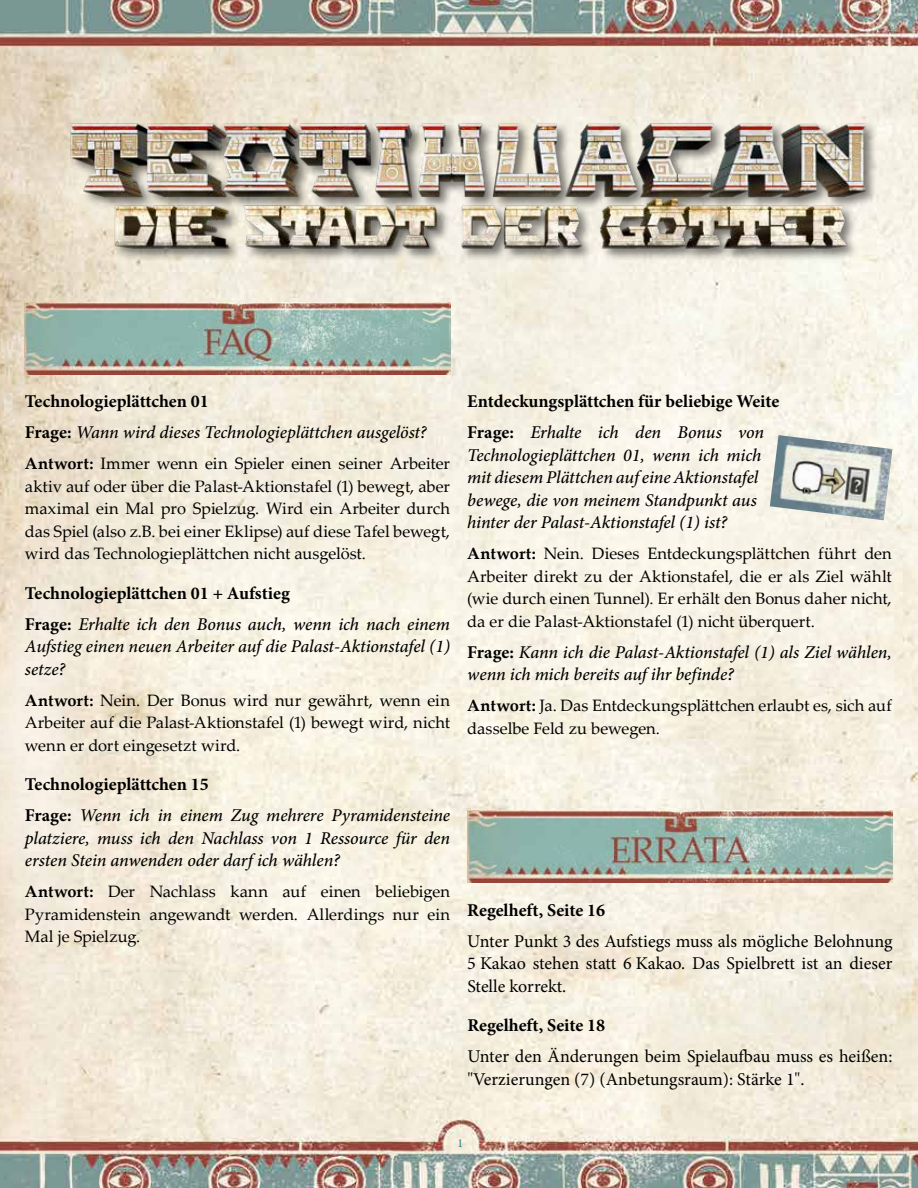
<style>
.page{position:relative;width:918px;height:1188px;background:#fff}
.page>*{position:absolute;margin:0;border:0;box-sizing:border-box;transform-origin:0 0}
.t1{font:italic 500 18px/22.5px "Minion Pro";letter-spacing:-.005em;color:#000}
.t2{font:18px/22.5px "Minion Pro";color:#000;text-align:justify}
.t3{font:700 18px/31px "Minion Pro";color:#000}
.t4{font:16.5px/22.5px "Palatino Linotype";letter-spacing:-.005em;color:#000;text-align:justify}
.t5{font:12px "Minion Pro";color:#2b7d7a}
.s1{font-weight:700;font-style:normal}
.s2{font-weight:700}
.s3{font-weight:500;font-style:italic}
</style>
<div class="page">
<img style="left:0;top:0;width:918px;height:1188px">
<img style="left:467px;top:811px;width:425px;height:72px">
<img style="left:26px;top:103px;width:892px;height:176px">
<img style="left:25px;top:303px;width:425px;height:72px">
<img style="left:770px;top:435px;width:122px;height:85px">
<p class="t1" style="left:25px;top:386px;width:403px;line-height:31px"><span class="s1">Technologieplättchen 01<br>Frage:</span> Wann wird dieses Technologieplättchen ausgelöst?</p>
<p class="t4" style="left:25px;top:452px;width:427px"><span class="s2">Antwort:</span> Immer wenn ein Spieler einen seiner Arbeiter aktiv auf oder über die Palast-Aktionstafel (1) bewegt, aber maximal ein Mal pro Spielzug. Wird ein Arbeiter durch das Spiel (also z.B. bei einer Eklipse) auf diese Tafel bewegt, wird das Technologieplättchen nicht ausgelöst.</p>
<p class="t1" style="left:25px;top:577px;width:427px;line-height:31px"><span class="s1">Technologieplättchen 01 + Aufstieg<br>Frage:</span> Erhalte ich den Bonus auch, wenn ich nach einem</p>
<p class="t1" style="left:25px;top:635px;width:427px">Aufstieg einen neuen Arbeiter auf die Palast-Aktionstafel (1) setze?</p>
<p class="t4" style="left:25px;top:688px;width:427px"><span class="s2">Antwort:</span> Nein. Der Bonus wird nur gewährt, wenn ein Arbeiter auf die Palast-Aktionstafel (1) bewegt wird, nicht wenn er dort eingesetzt wird.</p>
<p class="t1" style="left:25px;top:769px;width:427px;line-height:31px"><span class="s1">Technologieplättchen 15<br>Frage:</span> Wenn ich in einem Zug mehrere Pyramidensteine</p>
<p class="t1" style="left:25px;top:827px;width:427px">platziere, muss ich den Nachlass von 1 Ressource für den ersten Stein anwenden oder darf ich wählen?</p>
<p class="t4" style="left:25px;top:880px;width:427px"><span class="s2">Antwort:</span> Der Nachlass kann auf einen beliebigen Pyramidenstein angewandt werden. Allerdings nur ein Mal je Spielzug.</p>
<p class="t3" style="left:467px;top:386px;width:313px">Entdeckungsplättchen für beliebige Weite<br>Frage: <span class="s3">Erhalte ich den Bonus von</span></p>
<p class="t1" style="left:467px;top:444px;width:296px">Technologieplättchen 01, wenn ich mich mit diesem Plättchen auf eine Aktionstafel bewege, die von meinem Standpunkt aus hinter der Palast-Aktionstafel (1) ist?</p>
<p class="t4" style="left:467px;top:542px;width:426px"><span class="s2">Antwort:</span> Nein. Dieses Entdeckungsplättchen führt den Arbeiter direkt zu der Aktionstafel, die er als Ziel wählt (wie durch einen Tunnel). Er erhält den Bonus daher nicht, da er die Palast-Aktionstafel (1) nicht überquert.</p>
<p class="t1" style="left:467px;top:641px;width:426px"><span class="s1">Frage:</span> Kann ich die Palast-Aktionstafel (1) als Ziel wählen, wenn ich mich bereits auf ihr befinde?</p>
<p class="t4" style="left:467px;top:694px;width:426px"><span class="s2">Antwort:</span> Ja. Das Entdeckungsplättchen erlaubt es, sich auf dasselbe Feld zu bewegen.</p>
<p class="t3" style="left:467px;top:894px;width:139px">Regelheft, Seite 16</p>
<p class="t2" style="left:467px;top:930px;width:427px">Unter Punkt 3 des Aufstiegs muss als mögliche Belohnung 5 Kakao stehen statt 6 Kakao. Das Spielbrett ist an dieser Stelle korrekt.</p>
<p class="t3" style="left:467px;top:1010px;width:139px">Regelheft, Seite 18</p>
<p class="t2" style="left:467px;top:1045px;width:427px">Unter den Änderungen beim Spielaufbau muss es heißen: "Verzierungen (7) (Anbetungsraum): Stärke 1".</p>
<p class="t5" style="left:457px;top:1135px;width:7px">1</p>
</div>
